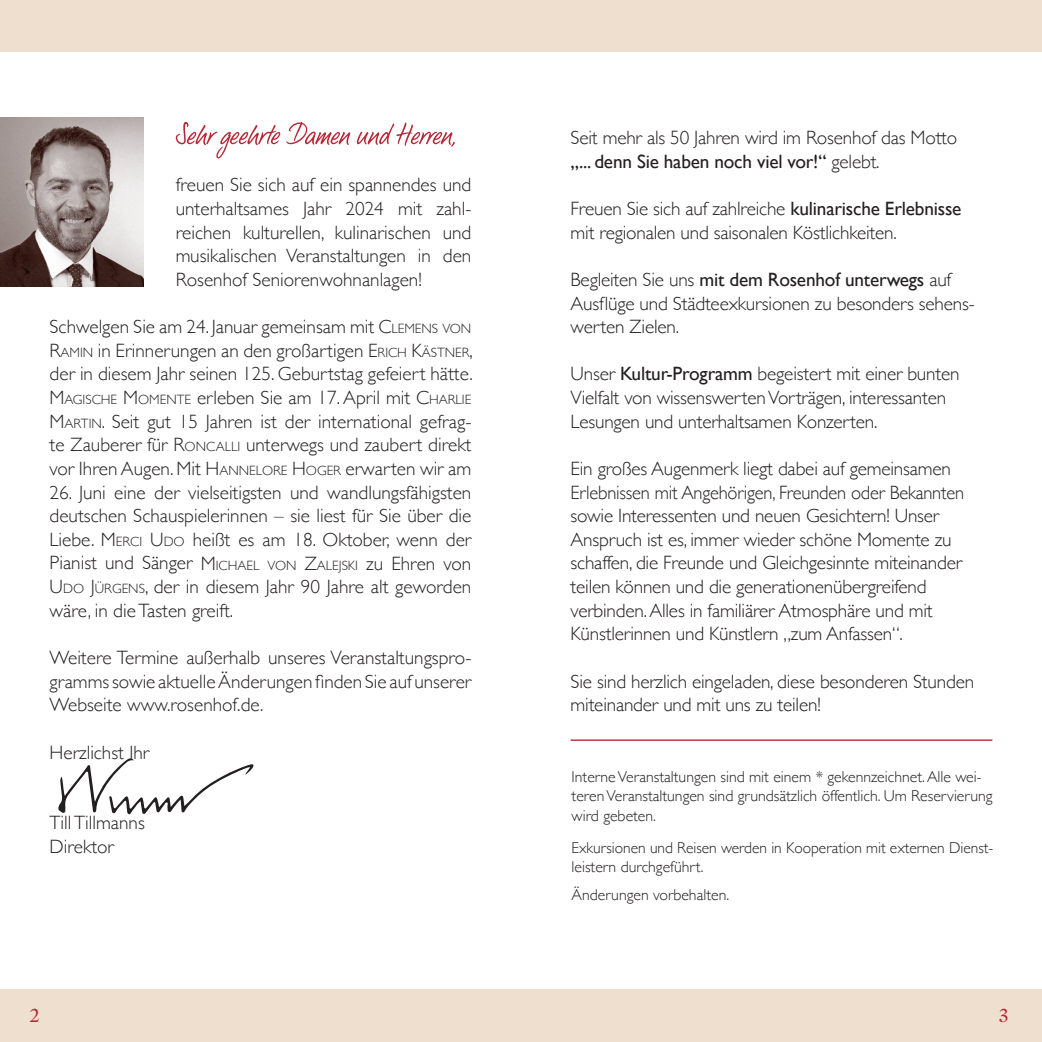
<style>
.page{position:relative;width:1042px;height:1042px;background:#fff}
.page>*{position:absolute;margin:0;border:0;box-sizing:border-box;transform-origin:0 0}
.t1{font:300 19.25px/23.6px "Gill Sans";letter-spacing:-.01em;color:#231f20}
.t2{font:19.25px "Galliard Pro";color:#b72837}
.t3{font:300 15.75px/19.2px "Gill Sans";color:#231f20}
.s1{font-style:inherit}
.s2{font-size:13.47px}
.s3{font-weight:400}
</style>
<div class="page">
<div style="left:0;top:0;width:521px;height:52px;background:#eedfcf"></div>
<div style="left:521px;top:0;width:521px;height:52px;background:#eedfcf"></div>
<div style="left:0;top:988px;width:1042px;height:54px;background:#eedfcf"></div>
<hr style="left:570px;top:739px;width:422px;height:2px;background:#b72837">
<svg style="left:176px;top:122px;width:279px;height:36px"></svg>
<svg style="left:58px;top:758px;width:196px;height:56px"></svg>
<img style="left:0;top:118px;width:143px;height:169px">
<p class="t1" style="left:176px;top:172px;width:297px;text-align:justify">freuen Sie sich auf ein spannendes und unterhaltsames Jahr 2024 mit zahl&shy;reichen kulturellen, kulinarischen und musikalischen Veranstaltungen in den Rosenhof Seniorenwohnanlagen!</p>
<p class="t1" style="left:50px;top:314px;width:425px;text-align:justify">Schwelgen Sie am 24. Januar gemeinsam mit <span class="s1">C</span><span class="s2">LEMENS VON </span><span class="s1">R</span><span class="s2">AMIN</span> in Erinnerungen an den großartigen <span class="s1">E</span> <span class="s2">RICH</span> <span class="s1">K</span><span class="s2">ÄSTNER</span>, der in diesem Jahr seinen 125. Geburtstag gefeiert hätte.<br><span class="s1">M</span><span class="s2">AGISCHE</span> <span class="s1">M</span> <span class="s2">OMENTE</span> erleben Sie am 17. April mit <span class="s1">C</span><span class="s2">HARLIE </span><span class="s1">M</span> <span class="s2">ARTIN</span>. Seit gut 15 Jahren ist der international gefrag&shy;te Zauberer für <span class="s1">R</span><span class="s2">ONCALLI</span> unterwegs und zaubert direkt vor Ihren Augen. Mit <span class="s1">H</span><span class="s2">ANNELORE</span> <span class="s1">H</span> <span class="s2">OGER</span> erwarten wir am</p>
<p class="t1" style="left:50px;top:479px;width:423px;text-align:justify">26. Juni eine der vielseitigsten und wandlungsfähigsten deutschen Schauspielerinnen – sie liest für Sie über die Liebe. <span class="s1">M</span> <span class="s2">ERCI</span> <span class="s1">U</span><span class="s2">DO</span> heißt es am 18. Oktober, wenn der Pianist und Sänger <span class="s1">M</span> <span class="s2">ICHAEL VON</span> <span class="s1">Z</span><span class="s2">ALEJSKI</span> zu Ehren von <span class="s1">U</span><span class="s2">DO</span> <span class="s1">J</span><span class="s2">ÜRGENS</span>, der in diesem Jahr 90 Jahre alt geworden wäre, in die Tasten greift.</p>
<p class="t1" style="left:50px;top:645px;width:423px;text-align:justify">Weitere Termine außerhalb unseres Veranstaltungspro&shy;gramms sowie aktuelle Änderungen finden Sie auf unserer Webseite www.rosenhof.de.</p>
<p class="t1" style="left:50px;top:739px;width:101px">Herzlichst Ihr</p>
<p class="t1" style="left:50px;top:810px;width:97px">Till Tillmanns<br>Direktor</p>
<p class="t1" style="left:570px;top:125px;width:388px">Seit mehr als 50 Jahren wird im Rosenhof das Motto <span class="s3">„... denn Sie haben noch viel vor!“</span> gelebt.</p>
<p class="t1" style="left:570px;top:196px;width:392px">Freuen Sie sich auf zahlreiche <span class="s3">kulinarische Erlebnisse </span>mit regionalen und saisonalen Köstlichkeiten.</p>
<p class="t1" style="left:570px;top:267px;width:406px">Begleiten Sie uns <span class="s3">mit dem Rosenhof unterwegs</span> auf<br>Ausflüge und Städteexkursionen zu besonders sehens&shy;werten Zielen.</p>
<p class="t1" style="left:570px;top:361px;width:390px">Unser <span class="s3">Kultur-Programm</span> begeistert mit einer bunten<br>Vielfalt von wissenswerten Vorträgen, interessanten<br>Lesungen und unterhaltsamen Konzerten.</p>
<p class="t1" style="left:570px;top:456px;width:395px">Ein großes Augenmerk liegt dabei auf gemeinsamen Erlebnissen mit Angehörigen, Freunden oder Bekannten sowie Interessenten und neuen Gesichtern! Unser Anspruch ist es, immer wieder schöne Momente zu schaffen, die Freunde und Gleichgesinnte miteinander teilen können und die generationenübergreifend verbinden. Alles in familiärer Atmosphäre und mit Künstlerinnen und Künstlern „zum Anfassen“.</p>
<p class="t1" style="left:570px;top:668px;width:405px">Sie sind herzlich eingeladen, diese besonderen Stunden miteinander und mit uns zu teilen!</p>
<p class="t3" style="left:571px;top:766px;width:422px">Interne Veranstaltungen sind mit einem * gekennzeichnet. Alle wei&shy;teren Veranstaltungen sind grundsätzlich öffentlich. Um Reservierung wird gebeten.</p>
<p class="t3" style="left:571px;top:837px;width:423px">Exkursionen und Reisen werden in Kooperation mit externen Dienst&shy;leistern durchgeführt.</p>
<p class="t3" style="left:571px;top:885px;width:159px">Änderungen vorbehalten.</p>
<p class="t2" style="left:29px;top:1002px;width:12px">2</p>
<p class="t2" style="left:998px;top:1002px;width:12px">3</p>
</div>
